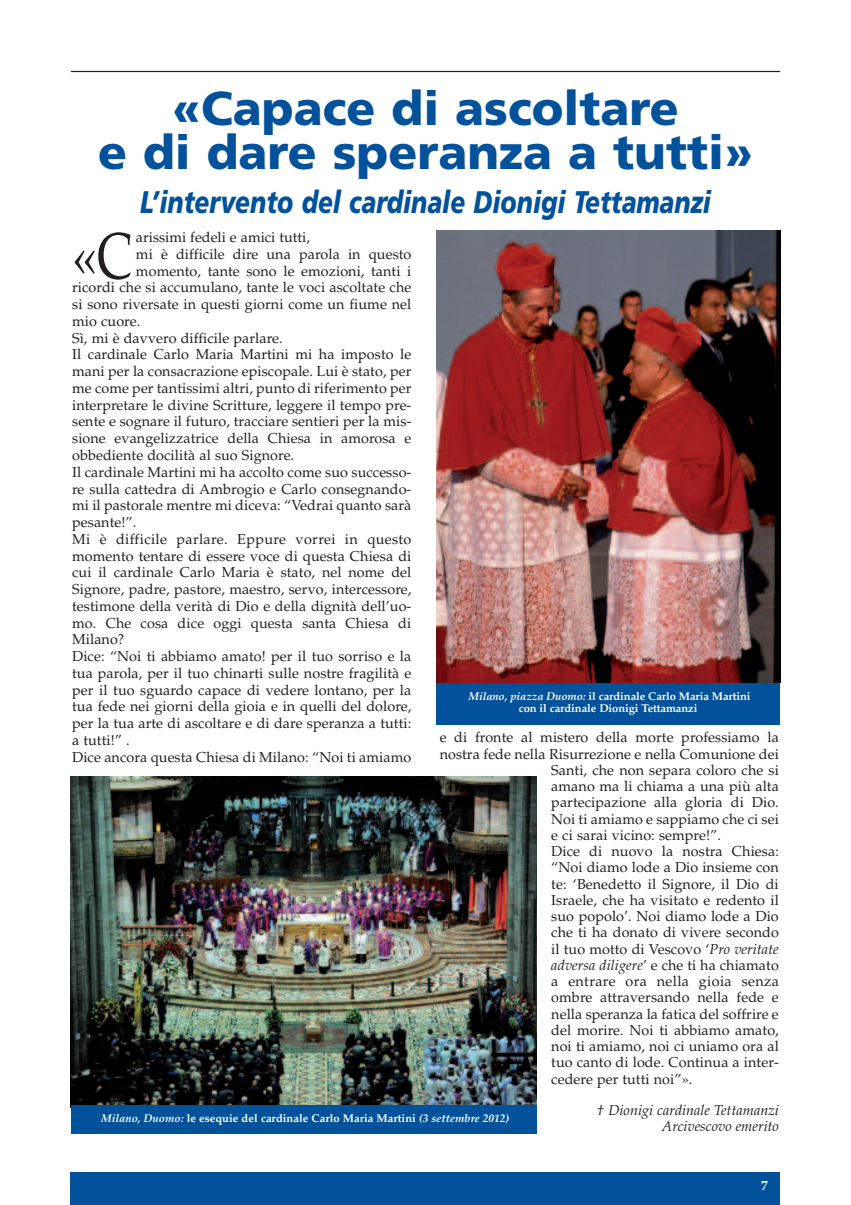
<style>
.page{position:relative;width:851px;height:1205px;background:#fff}
.page>*{position:absolute;margin:0;border:0;box-sizing:border-box;transform-origin:0 0}
.t1{font:65px "Palatino";color:#231f20;scale:.77 1}
.t2{font:900 47.5px/43.8px "Frutiger";color:#01519b;text-align:center}
.t3{font:italic 900 31.25px "Frutiger";color:#01519b;scale:.78 1}
.t4{font:14.38px "Palatino";letter-spacing:.005em;color:#231f20}
.t5{font:14.38px "Palatino";letter-spacing:.025em;color:#231f20}
.t6{font:italic 14.38px/16.2px "Palatino";color:#231f20;text-align:right}
.t7{font:700 13.75px "Palatino";color:#fff}
.t8{font:700 11.25px/12.5px "Palatino";letter-spacing:-.01em;color:#fff;text-align:center}
.s1{font-style:italic}
</style>
<div class="page">
<div style="left:71px;top:1172px;width:709px;height:33px;background:#01519b"></div>
<hr style="left:71px;top:71px;width:709px;height:1px;background:#231f20">
<div style="left:436px;top:679px;width:344px;height:45px;background:#01519b"></div>
<img style="left:436px;top:230px;width:344px;height:453px">
<img style="left:71px;top:776px;width:465px;height:330px">
<div style="left:71px;top:1106px;width:465px;height:28px;background:#01519b"></div>
<h2 class="t2" style="left:98px;top:91px;width:656px">«Capace di ascoltare<br>e di dare speranza a tutti»</h2>
<h3 class="t3" style="left:140px;top:190px;width:733px">L’intervento del cardinale Dionigi Tettamanzi</h3>
<p class="t4" style="left:136px;top:232px;width:175px">arissimi fedeli e amici tutti,</p>
<p class="t4" style="left:136px;top:248px;width:277px">mi è difficile dire una parola in questo</p>
<p class="t4" style="left:136px;top:265px;width:277px">momento, tante sono le emozioni, tanti i</p>
<p class="t4" style="left:72px;top:282px;width:341px">ricordi che si accumulano, tante le voci ascoltate che</p>
<p class="t4" style="left:72px;top:299px;width:341px">si sono riversate in questi giorni come un fiume nel</p>
<p class="t4" style="left:72px;top:315px;width:70px">mio cuore.</p>
<p class="t4" style="left:72px;top:332px;width:212px">Sì, mi è davvero difficile parlare.</p>
<p class="t4" style="left:72px;top:349px;width:340px">Il cardinale Carlo Maria Martini mi ha imposto le</p>
<p class="t4" style="left:72px;top:366px;width:340px">mani per la consacrazione episcopale. Lui è stato, per</p>
<p class="t4" style="left:72px;top:382px;width:341px">me come per tantissimi altri, punto di riferimento per</p>
<p class="t4" style="left:72px;top:399px;width:341px">interpretare le divine Scritture, leggere il tempo pre-</p>
<p class="t4" style="left:72px;top:416px;width:341px">sente e sognare il futuro, tracciare sentieri per la mis-</p>
<p class="t4" style="left:72px;top:433px;width:341px">sione evangelizzatrice della Chiesa in amorosa e</p>
<p class="t4" style="left:72px;top:449px;width:223px">obbediente docilità al suo Signore.</p>
<p class="t4" style="left:72px;top:466px;width:340px">Il cardinale Martini mi ha accolto come suo successo-</p>
<p class="t4" style="left:72px;top:483px;width:340px">re sulla cattedra di Ambrogio e Carlo consegnando-</p>
<p class="t4" style="left:72px;top:500px;width:341px">mi il pastorale mentre mi diceva: “Vedrai quanto sarà</p>
<p class="t4" style="left:72px;top:516px;width:66px">pesante!”.</p>
<p class="t5" style="left:72px;top:533px;width:341px">Mi è difficile parlare. Eppure vorrei in questo</p>
<p class="t4" style="left:72px;top:550px;width:341px">momento tentare di essere voce di questa Chiesa di</p>
<p class="t4" style="left:72px;top:567px;width:340px">cui il cardinale Carlo Maria è stato, nel nome del</p>
<p class="t4" style="left:72px;top:584px;width:341px">Signore, padre, pastore, maestro, servo, intercessore,</p>
<p class="t4" style="left:72px;top:600px;width:340px">testimone della verità di Dio e della dignità dell’uo-</p>
<p class="t4" style="left:72px;top:617px;width:340px">mo. Che cosa dice oggi questa santa Chiesa di</p>
<p class="t4" style="left:72px;top:634px;width:54px">Milano?</p>
<p class="t4" style="left:72px;top:651px;width:340px">Dice: “Noi ti abbiamo amato! per il tuo sorriso e la</p>
<p class="t4" style="left:72px;top:667px;width:340px">tua parola, per il tuo chinarti sulle nostre fragilità e</p>
<p class="t4" style="left:72px;top:684px;width:340px">per il tuo sguardo capace di vedere lontano, per la</p>
<p class="t4" style="left:72px;top:701px;width:341px">tua fede nei giorni della gioia e in quelli del dolore,</p>
<p class="t4" style="left:72px;top:718px;width:340px">per la tua arte di ascoltare e di dare speranza a tutti:</p>
<p class="t4" style="left:72px;top:734px;width:59px">a tutti!” .</p>
<p class="t4" style="left:72px;top:751px;width:341px">Dice ancora questa Chiesa di Milano: “Noi ti amiamo</p>
<h1 class="t1" style="left:72px;top:231px;width:80px">«C</h1>
<p class="t8" style="left:468px;top:691px;width:283px"><span class="s1">Milano, piazza Duomo:</span> il cardinale Carlo Maria Martini con il cardinale Dionigi Tettamanzi</p>
<p class="t4" style="left:439px;top:732px;width:340px">e di fronte al mistero della morte professiamo la</p>
<p class="t4" style="left:439px;top:748px;width:341px">nostra fede nella Risurrezione e nella Comunione dei</p>
<p class="t4" style="left:551px;top:764px;width:229px">Santi, che non separa coloro che si</p>
<p class="t4" style="left:551px;top:780px;width:229px">amano ma li chiama a una più alta</p>
<p class="t4" style="left:551px;top:797px;width:229px">partecipazione alla gloria di Dio.</p>
<p class="t4" style="left:551px;top:813px;width:229px">Noi ti amiamo e sappiamo che ci sei</p>
<p class="t4" style="left:551px;top:829px;width:171px">e ci sarai vicino: sempre!”.</p>
<p class="t4" style="left:551px;top:845px;width:229px">Dice di nuovo la nostra Chiesa:</p>
<p class="t4" style="left:551px;top:862px;width:229px">“Noi diamo lode a Dio insieme con</p>
<p class="t4" style="left:551px;top:878px;width:229px">te: ‘Benedetto il Signore, il Dio di</p>
<p class="t4" style="left:551px;top:894px;width:229px">Israele, che ha visitato e redento il</p>
<p class="t4" style="left:551px;top:910px;width:229px">suo popolo’. Noi diamo lode a Dio</p>
<p class="t4" style="left:551px;top:927px;width:229px">che ti ha donato di vivere secondo</p>
<p class="t4" style="left:551px;top:943px;width:229px">il tuo motto di Vescovo ‘<span class="s1">Pro veritate</span></p>
<p class="t4" style="left:551px;top:959px;width:229px"><span class="s1">adversa diligere</span>’ e che ti ha chiamato</p>
<p class="t5" style="left:551px;top:975px;width:229px">a entrare ora nella gioia senza</p>
<p class="t4" style="left:551px;top:992px;width:229px">ombre attraversando nella fede e</p>
<p class="t4" style="left:551px;top:1008px;width:229px">nella speranza la fatica del soffrire e</p>
<p class="t4" style="left:551px;top:1024px;width:229px">del morire. Noi ti abbiamo amato,</p>
<p class="t4" style="left:551px;top:1040px;width:229px">noi ti amiamo, noi ci uniamo ora al</p>
<p class="t4" style="left:551px;top:1057px;width:229px">tuo canto di lode. Continua a inter-</p>
<p class="t4" style="left:551px;top:1073px;width:143px">cedere per tutti noi”».</p>
<p class="t6" style="left:597px;top:1103px;width:183px">† Dionigi cardinale Tettamanzi<br>Arcivescovo emerito</p>
<p class="t8" style="left:101px;top:1113px;width:409px"><span class="s1">Milano, Duomo:</span> le esequie del cardinale Carlo Maria Martini <span class="s1">(3 settembre 2012)</span></p>
<p class="t7" style="left:761px;top:1179px;width:8px">7</p>
</div>
